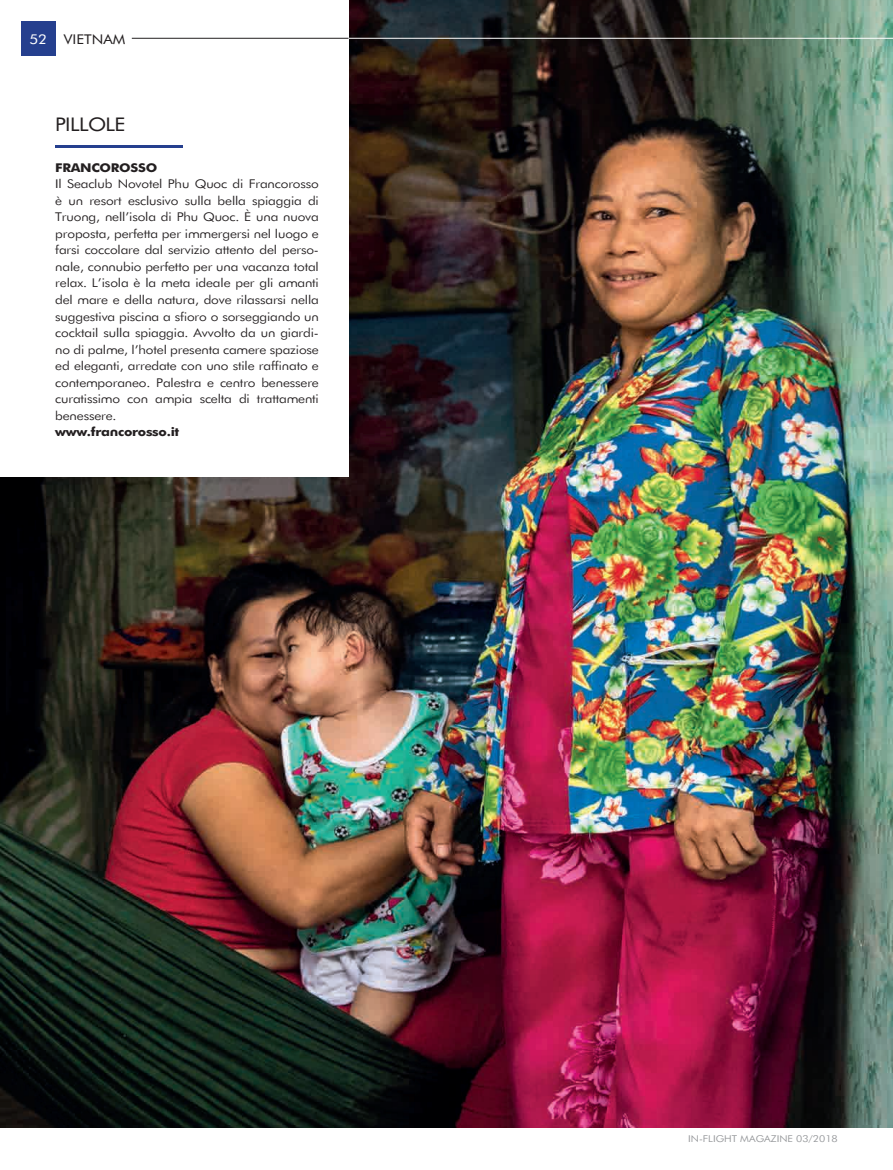
<style>
.page{position:relative;width:893px;height:1170px;background:#fff}
.page>*{position:absolute;margin:0;border:0;box-sizing:border-box;transform-origin:0 0}
.t1{font:21px "Neos";letter-spacing:-.03em;color:#231f20}
.t2{font:15px "Neos";color:#231f20}
.t3{font:15px "Neos";color:#fff}
.t4{font:300 13.5px/16.5px "Neos";letter-spacing:-.01em;color:#231f20;text-align:justify}
.t5{font:700 13.5px "Neos";letter-spacing:-.02em;color:#231f20}
.t6{font:300 10.5px "Neos";color:#939598}
</style>
<div class="page">
<img style="left:0;top:0;width:893px;height:1127px">
<div style="left:0;top:0;width:349px;height:476px;background:#fff"></div>
<hr style="left:55px;top:145px;width:128px;height:2px;background:#253f8e">
<hr style="left:132px;top:38px;width:217px;height:1px;background:#231f20">
<div style="left:21px;top:21px;width:34px;height:34px;background:#253f8e"></div>
<hr style="left:349px;top:38px;width:544px;height:1px;background:#fff">
<p class="t3" style="left:29px;top:31px;width:19px">52</p>
<p class="t2" style="left:64px;top:31px;width:63px">VIETNAM</p>
<h1 class="t1" style="left:55px;top:113px;width:72px">PILLOLE</h1>
<p class="t5" style="left:55px;top:160px;width:104px">FRANCOROSSO</p>
<p class="t4" style="left:55px;top:176px;width:265px">Il Seaclub Novotel Phu Quoc di Francorosso è un resort esclusivo sulla bella spiaggia di Truong, nell’isola di Phu Quoc. È una nuova proposta, perfetta per immergersi nel luogo e farsi coccolare dal servizio attento del perso&shy;nale, connubio perfetto per una vacanza total relax. L’isola è la meta ideale per gli amanti del mare e della natura, dove rilassarsi nella suggestiva piscina a sfioro o sorseggiando un cocktail sulla spiaggia. Avvolto da un giardi&shy;no di palme, l’hotel presenta camere spaziose ed eleganti, arredate con uno stile raffinato e contemporaneo. Palestra e centro benessere curatissimo con ampia scelta di trattamenti benessere.</p>
<p class="t5" style="left:55px;top:424px;width:126px">www.francorosso.it</p>
<p class="t6" style="left:688px;top:1132px;width:151px">IN-FLIGHT MAGAZINE 03/2018</p>
</div>
